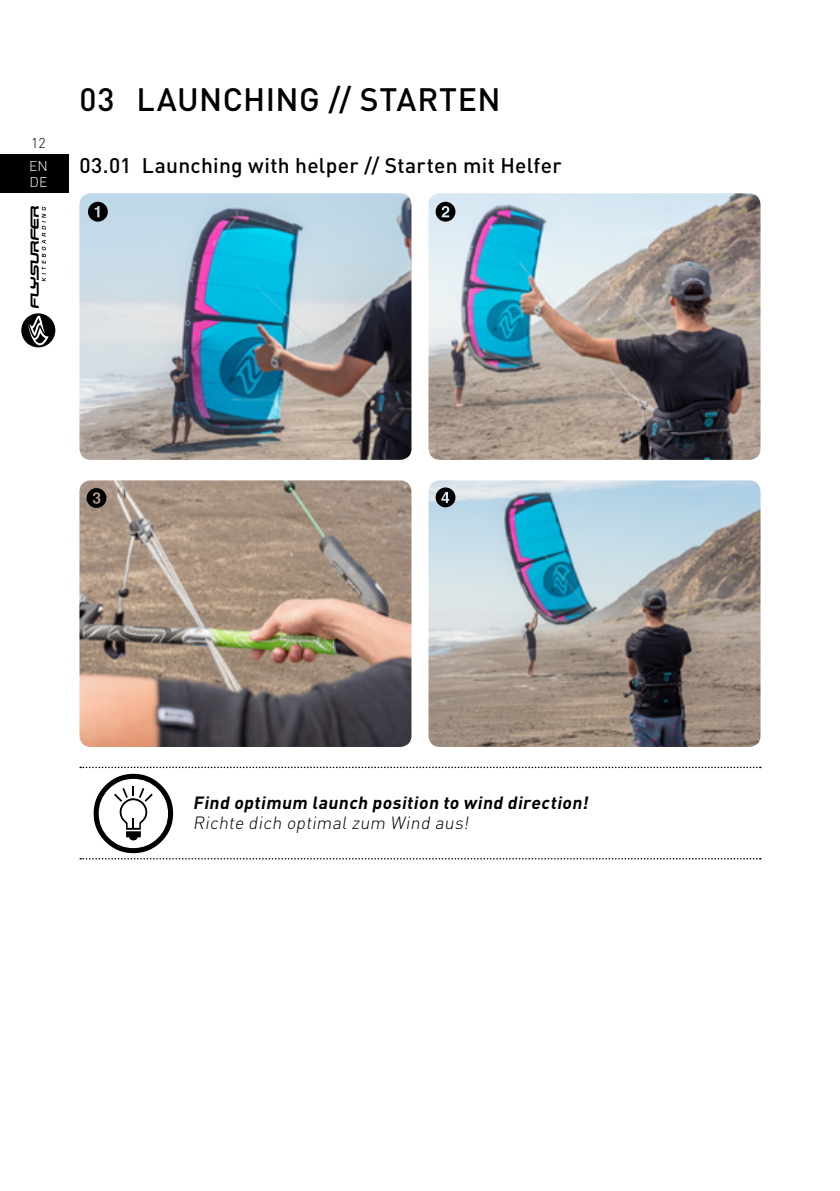
<style>
.page{position:relative;width:840px;height:1191px;background:#fff}
.page>*{position:absolute;margin:0;border:0;box-sizing:border-box;transform-origin:0 0}
.t1{font:500 32px "DIN Pro";letter-spacing:.015em;color:#000}
.t2{font:500 21px "DIN Pro";letter-spacing:.015em;color:#000}
.t3{font:italic 700 17.6px "DIN Pro";color:#000}
.t4{font:italic 300 17.6px "DIN Pro";color:#000}
.t5{font:300 14px/16px "DIN Pro";color:#fff}
.t6{font:300 14px "DIN Pro";color:#000}
</style>
<div class="page">
<div style="left:0;top:155px;width:68px;height:38px;background:#000"></div>
<svg style="left:21px;top:206px;width:34px;height:141px"></svg>
<svg style="left:80px;top:766px;width:680px;height:2px"></svg>
<svg style="left:80px;top:774px;width:680px;height:85px"></svg>
<img style="left:79px;top:193px;width:332px;height:267px">
<img style="left:79px;top:480px;width:332px;height:267px">
<img style="left:428px;top:193px;width:332px;height:267px">
<img style="left:428px;top:480px;width:332px;height:267px">
<svg style="left:435px;top:202px;width:20px;height:20px"></svg>
<svg style="left:86px;top:488px;width:20px;height:20px"></svg>
<svg style="left:435px;top:487px;width:20px;height:20px"></svg>
<svg style="left:88px;top:202px;width:20px;height:20px"></svg>
<p class="t6" style="left:31px;top:134px;width:16px">12</p>
<p class="t5" style="left:29px;top:158px;width:20px">EN<br>DE</p>
<h1 class="t1" style="left:80px;top:78px;width:422px">03 LAUNCHING // STARTEN</h1>
<p class="t2" style="left:79px;top:151px;width:483px">03.01 Launching with helper // Starten mit Helfer</p>
<p class="t3" style="left:193px;top:790px;width:400px">Find optimum launch position to wind direction!</p>
<p class="t4" style="left:193px;top:810px;width:280px">Richte dich optimal zum Wind aus!</p>
</div>
